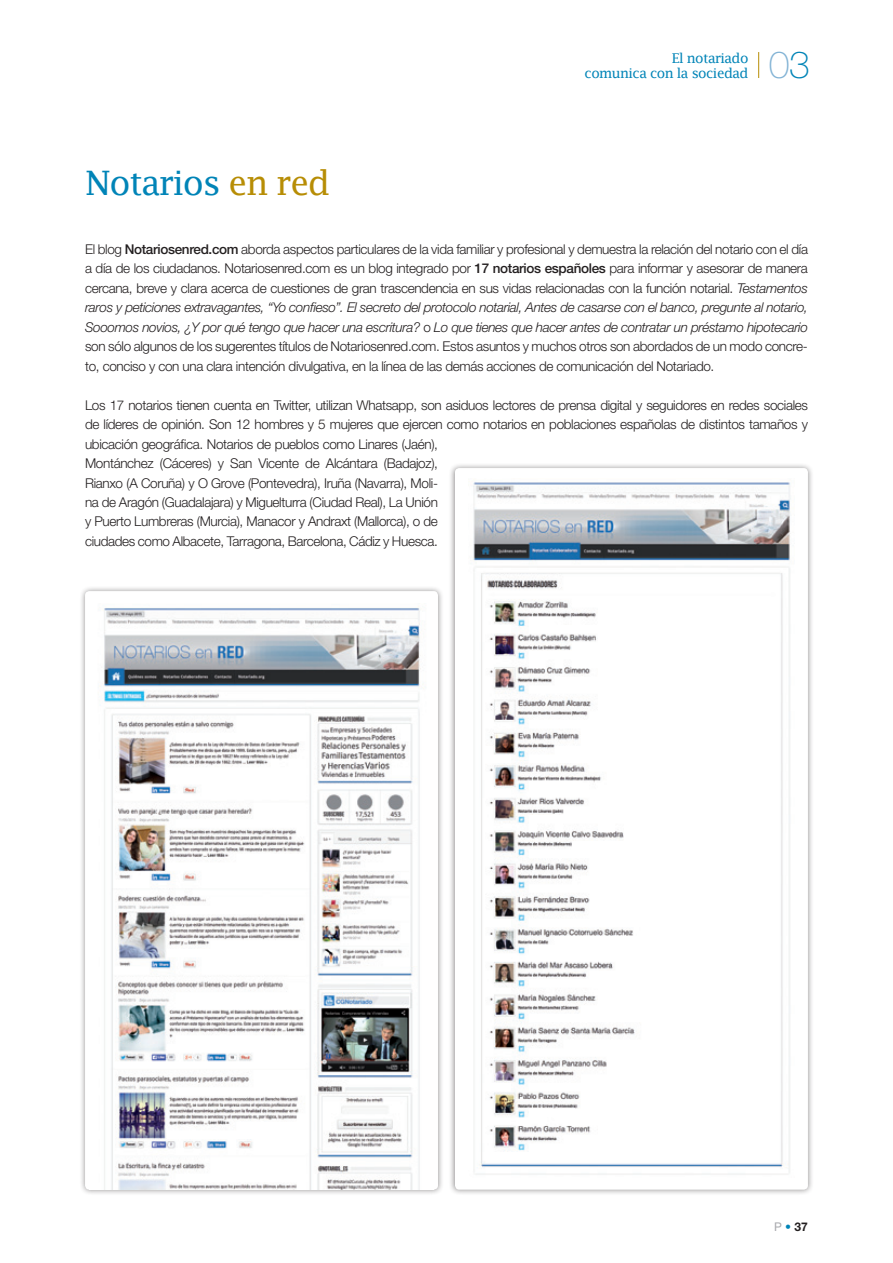
<style>
.page{position:relative;width:893px;height:1263px;background:#fff}
.page>*{position:absolute;margin:0;border:0;box-sizing:border-box;transform-origin:0 0}
.t1{font:100 37.5px "Helvetica Neue LT Std";color:#82b3d5}
.t2{font:33.75px "Lucida Fax";letter-spacing:-.04em;color:#0084b7}
.t3{font:300 13.5px/19.5px "Helvetica Neue LT Std";letter-spacing:-.025em;color:#231f20;text-align:justify}
.t4{font:13.5px/15px "Lucida Fax";letter-spacing:-.04em;color:#0084b7;text-align:right}
.t5{font:700 12px "Helvetica Neue LT Std";color:#231f20}
.s1{color:#b78d05}
.s2{color:#0084b7}
.s3{font-weight:500}
.s4{font-style:italic}
.s5{font-weight:400;color:#a8a9ad}
.s6{font-weight:400;color:#0084b7}
</style>
<div class="page">
<div style="left:449px;top:462px;width:365px;height:734px;background:#231f20;opacity:.5"></div>
<div style="left:455px;top:468px;width:353px;height:721px;background:#fff;border-radius:4px"></div>
<img style="left:472px;top:482px;width:319px;height:693px">
<div style="left:79px;top:585px;width:365px;height:610px;background:#231f20;opacity:.5"></div>
<div style="left:85px;top:591px;width:353px;height:599px;background:#fff;border-radius:4px"></div>
<img style="left:100px;top:606px;width:321px;height:584px">
<svg style="left:758px;top:52px;width:1px;height:26px"></svg>
<h2 class="t2" style="left:85px;top:163px;width:247px">Notarios <span class="s1">en red</span></h2>
<p class="t4" style="left:585px;top:51px;width:165px">El notariado<br>comunica con la sociedad</p>
<h1 class="t1" style="left:769px;top:43px;width:43px">0<span class="s2">3</span></h1>
<p class="t3" style="left:85px;top:239px;width:724px">El blog <span class="s3">Notariosenred.com</span> aborda aspectos particulares de la vida familiar y profesional y demuestra la relación del notario con el día a día de los ciudadanos. Notariosenred.com es un blog integrado por <span class="s3">17 notarios españoles</span> para informar y asesorar de manera cercana, breve y clara acerca de cuestiones de gran trascendencia en sus vidas relacionadas con la función notarial. <span class="s4">Testamentos raros y peticiones extravagantes, “Yo confieso”. El secreto del protocolo notarial, Antes de casarse con el banco, pregunte al notario, Sooomos novios, ¿Y por qué tengo que hacer una escritura?</span> o <span class="s4">Lo que tienes que hacer antes de contratar un préstamo hipotecario </span>son sólo algunos de los sugerentes títulos de Notariosenred.com. Estos asuntos y muchos otros son abordados de un modo concre&shy;to, conciso y con una clara intención divulgativa, en la línea de las demás acciones de comunicación del Notariado.</p>
<p class="t3" style="left:85px;top:395px;width:724px;text-align:left">Los 17 notarios tienen cuenta en Twitter, utilizan Whatsapp, son asiduos lectores de prensa digital y seguidores en redes sociales de líderes de opinión. Son 12 hombres y 5 mujeres que ejercen como notarios en poblaciones españolas de distintos tamaños y ubicación geográfica. Notarios de pueblos como Linares (Jaén),<br>Montánchez (Cáceres) y San Vicente de Alcántara (Badajoz),<br>Rianxo (A Coruña) y O Grove (Pontevedra), Iruña (Navarra), Moli-<br>na de Aragón (Guadalajara) y Miguelturra (Ciudad Real), La Unión<br>y Puerto Lumbreras (Murcia), Manacor y Andraxt (Mallorca), o de<br>ciudades como Albacete, Tarragona, Barcelona, Cádiz y Huesca.</p>
<p class="t5" style="left:774px;top:1219px;width:35px"><span class="s5">P</span> <span class="s6">•</span> 37</p>
</div>
